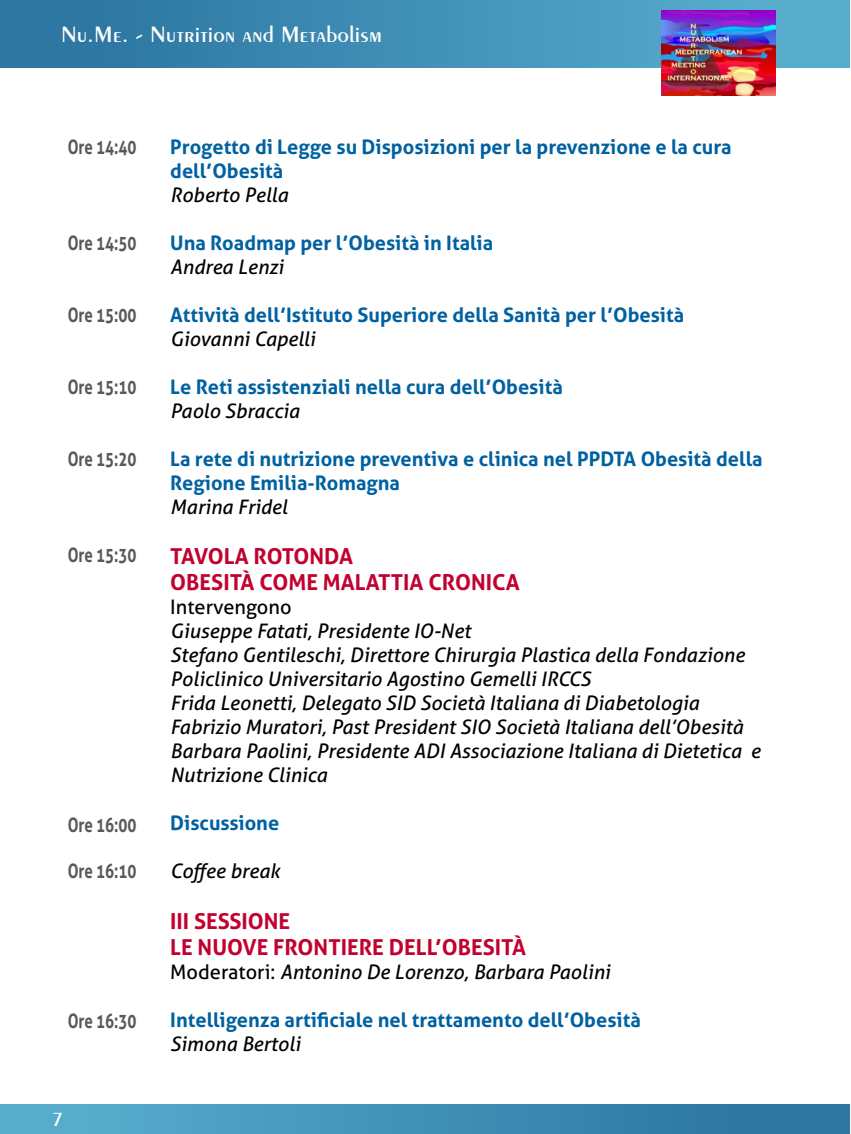
<style>
.page{position:relative;width:851px;height:1134px;background:#fff}
.page>*{position:absolute;margin:0;border:0;box-sizing:border-box;transform-origin:0 0}
.t1{font:600 23.4px "Exotic 350 BT";color:#fff}
.t2{font:700 22px/26.4px "Aller";color:#c10230}
.t3{font:italic 20px/24px "Aller";color:#000}
.t4{font:700 20px/24px "Aller";color:#0061a1}
.t5{font:700 20px "Aller";color:#58595b;scale:.75 1}
.t6{font:20px "Aller";color:#000}
.t7{font:600 20px "Exotic 350 BT";color:#fff}
.s1{font-style:normal}
</style>
<div class="page">
<div style="left:0;top:0;width:849px;height:67px;background:linear-gradient(to right,#27779e,#60a3d0)"></div>
<div style="left:0;top:1105px;width:849px;height:29px;background:linear-gradient(to right,#5bb0d0,#28719d)"></div>
<img style="left:661px;top:11px;width:114px;height:85px">
<p class="t1" style="left:61px;top:20px;width:323px">Nu.Me. - Nutrition and Metabolism</p>
<p class="t5" style="left:68px;top:134px;width:93px">Ore 14:40</p>
<p class="t5" style="left:68px;top:230px;width:93px">Ore 14:50</p>
<p class="t5" style="left:68px;top:302px;width:93px">Ore 15:00</p>
<p class="t5" style="left:68px;top:374px;width:93px">Ore 15:10</p>
<p class="t5" style="left:68px;top:446px;width:93px">Ore 15:20</p>
<p class="t5" style="left:68px;top:542px;width:93px">Ore 15:30</p>
<p class="t5" style="left:68px;top:812px;width:93px">Ore 16:00</p>
<p class="t5" style="left:68px;top:858px;width:93px">Ore 16:10</p>
<p class="t5" style="left:68px;top:1008px;width:93px">Ore 16:30</p>
<p class="t7" style="left:54px;top:1107px;width:9px">7</p>
<p class="t4" style="left:170px;top:134px;width:563px">Progetto di Legge su Disposizioni per la prevenzione e la cura dell’Obesità</p>
<p class="t3" style="left:170px;top:182px;width:119px">Roberto Pella</p>
<p class="t4" style="left:170px;top:230px;width:324px">Una Roadmap per l’Obesità in Italia</p>
<p class="t3" style="left:170px;top:254px;width:115px">Andrea Lenzi</p>
<p class="t4" style="left:170px;top:302px;width:515px">Attività dell’Istituto Superiore della Sanità per l’Obesità</p>
<p class="t3" style="left:170px;top:326px;width:146px">Giovanni Capelli</p>
<p class="t4" style="left:170px;top:374px;width:394px">Le Reti assistenziali nella cura dell’Obesità</p>
<p class="t3" style="left:170px;top:398px;width:131px">Paolo Sbraccia</p>
<p class="t4" style="left:170px;top:446px;width:593px">La rete di nutrizione preventiva e clinica nel PPDTA Obesità della<br>Regione Emilia-Romagna</p>
<p class="t3" style="left:170px;top:494px;width:119px">Marina Fridel</p>
<p class="t2" style="left:170px;top:543px;width:351px">TAVOLA ROTONDA<br>OBESITÀ COME MALATTIA CRONICA</p>
<p class="t6" style="left:170px;top:595px;width:123px">Intervengono</p>
<p class="t3" style="left:170px;top:619px;width:591px">Giuseppe Fatati, Presidente IO-Net<br>Stefano Gentileschi, Direttore Chirurgia Plastica della Fondazione Policlinico Universitario Agostino Gemelli IRCCS<br>Frida Leonetti, Delegato SID Società Italiana di Diabetologia Fabrizio Muratori, Past President SIO Società Italiana dell’Obesità Barbara Paolini, Presidente ADI Associazione Italiana di Dietetica e Nutrizione Clinica</p>
<p class="t4" style="left:170px;top:811px;width:110px">Discussione</p>
<p class="t3" style="left:170px;top:859px;width:111px">Coffee break</p>
<p class="t2" style="left:170px;top:908px;width:357px">III SESSIONE<br>LE NUOVE FRONTIERE DELL’OBESITÀ</p>
<p class="t3" style="left:170px;top:960px;width:441px"><span class="s1">Moderatori:</span> Antonino De Lorenzo, Barbara Paolini</p>
<p class="t4" style="left:170px;top:1008px;width:472px">Intelligenza artificiale nel trattamento dell’Obesità</p>
<p class="t3" style="left:170px;top:1032px;width:132px">Simona Bertoli</p>
</div>
